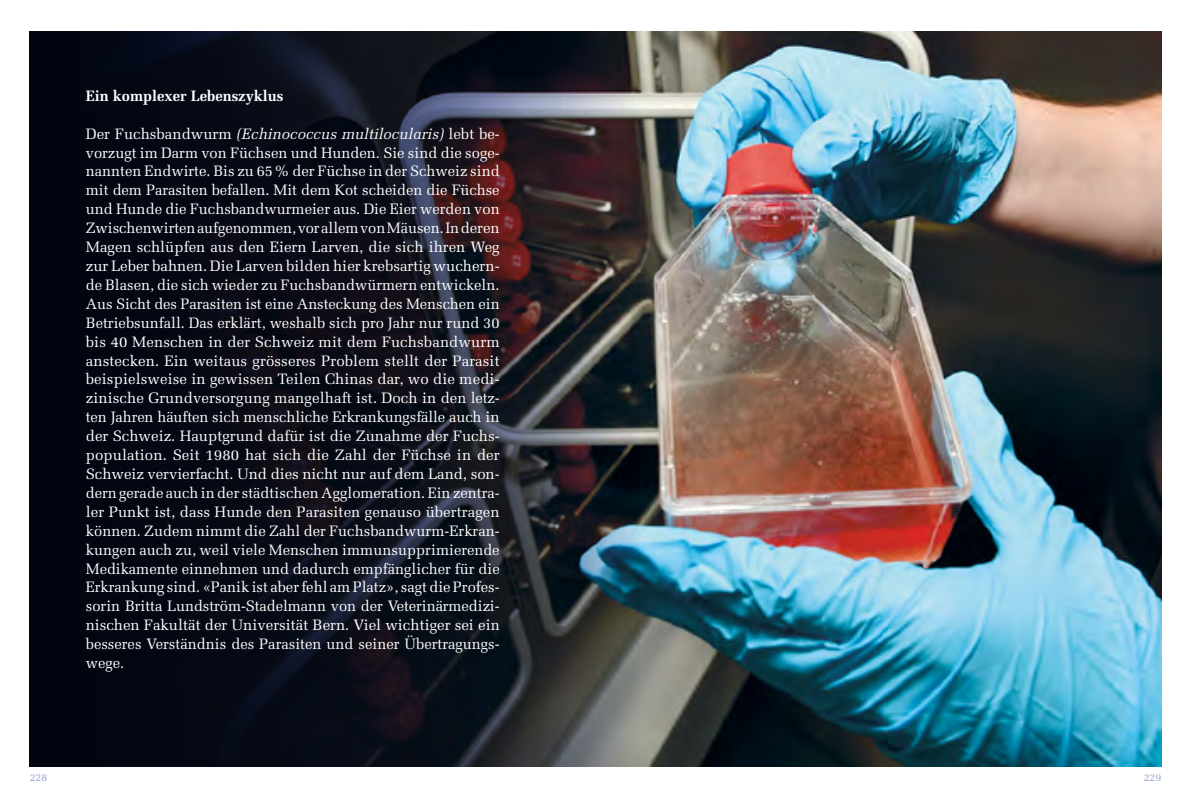
<style>
.page{position:relative;width:1191px;height:794px;background:#fff}
.page>*{position:absolute;margin:0;border:0;box-sizing:border-box;transform-origin:0 0}
.t1{font:15.05px/18.9px "Melior";color:#fff;text-align:justify}
.t2{font:700 15.05px "Melior";color:#fff}
.t3{font:10.5px "Melior";color:#93a4d0}
.s1{font-style:italic}
</style>
<div class="page">
<img style="left:639px;top:31px;width:522px;height:735px">
<svg style="left:30px;top:31px;width:609px;height:735px;background:#14151f"></svg>
<p class="t2" style="left:86px;top:86px;width:199px">Ein komplexer Lebenszyklus</p>
<p class="t1" style="left:86px;top:124px;width:415px">Der Fuchsbandwurm <span class="s1">(Echinococcus multilocularis)</span> lebt be&shy;vorzugt im Darm von Füchsen und Hunden. Sie sind die soge&shy;nannten Endwirte. Bis zu 65% der Füchse in der Schweiz sind mit dem Parasiten befallen. Mit dem Kot scheiden die Füchse und Hunde die Fuchsbandwurmeier aus. Die Eier werden von Zwischenwirten aufgenommen, vor allem von Mäusen. In deren Magen schlüpfen aus den Eiern Larven, die sich ihren Weg zur Leber bahnen. Die Larven bilden hier krebsartig wuchern&shy;de Blasen, die sich wieder zu Fuchsbandwürmern entwickeln.<br>Aus Sicht des Parasiten ist eine Ansteckung des Menschen ein Betriebsunfall. Das erklärt, weshalb sich pro Jahr nur rund 30 bis 40 Menschen in der Schweiz mit dem Fuchsbandwurm anstecken. Ein weitaus grösseres Problem stellt der Parasit beispielsweise in gewissen Teilen Chinas dar, wo die medi&shy;zinische Grundversorgung mangelhaft ist. Doch in den letz&shy;ten Jahren häuften sich menschliche Erkrankungsfälle auch in der Schweiz. Hauptgrund dafür ist die Zunahme der Fuchs&shy;population. Seit 1980 hat sich die Zahl der Füchse in der Schweiz vervierfacht. Und dies nicht nur auf dem Land, son&shy;dern gerade auch in der städtischen Agglomeration. Ein zentra&shy;ler Punkt ist, dass Hunde den Parasiten genauso übertragen können. Zudem nimmt die Zahl der Fuchsbandwurm-Erkran&shy;kungen auch zu, weil viele Menschen immunsupprimierende Medikamente einnehmen und dadurch empfänglicher für die Erkrankung sind. «Panik ist aber fehl am Platz», sagt die Profes&shy;sorin Britta Lundström-Stadelmann von der Veterinärmedizi&shy;nischen Fakultät der Universität Bern. Viel wichtiger sei ein besseres Verständnis des Parasiten und seiner Übertragungs&shy;wege.</p>
<p class="t3" style="left:30px;top:771px;width:19px">228</p>
<p class="t3" style="left:1143px;top:771px;width:19px">229</p>
</div>
